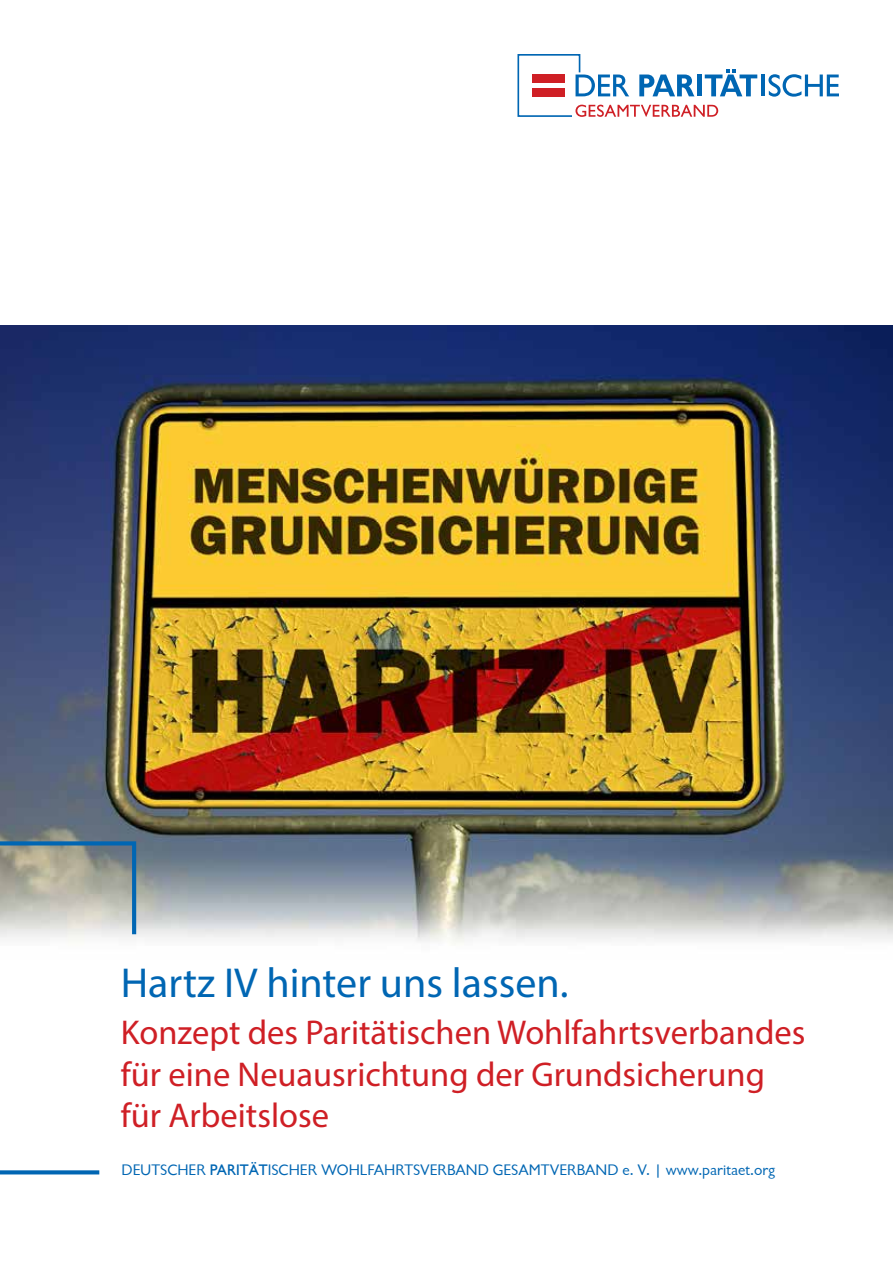
<style>
.page{position:relative;width:893px;height:1263px;background:#fff}
.page>*{position:absolute;margin:0;border:0;box-sizing:border-box;transform-origin:0 0}
.t1{font:42px "Myriad Pro";color:#0066b3}
.t2{font:34.5px/41.4px "Myriad Pro";color:#cf1f25}
.t3{font:15.75px "Chantilly";color:#0066b3}
.s1{font-weight:500}
</style>
<div class="page">
<img style="left:0;top:325px;width:893px;height:619px">
<hr style="left:761px;top:75px;width:3px;height:21px;background:#0066b3">
<svg style="left:768px;top:74px;width:71px;height:23px"></svg>
<svg style="left:517px;top:54px;width:240px;height:63px"></svg>
<svg style="left:0;top:841px;width:136px;height:333px"></svg>
<p class="t1" style="left:121px;top:957px;width:449px">Hartz IV hinter uns lassen.</p>
<p class="t2" style="left:121px;top:1011px;width:686px">Konzept des Paritätischen Wohlfahrtsverbandes für eine Neuausrichtung der Grundsicherung für Arbeitslose</p>
<p class="t3" style="left:122px;top:1161px;width:655px">DEUTSCHER <span class="s1">PARITÄT</span>ISCHER WOHLFAHRTSVERBAND GESAMTVERBAND e. V. | www.paritaet.org</p>
</div>
